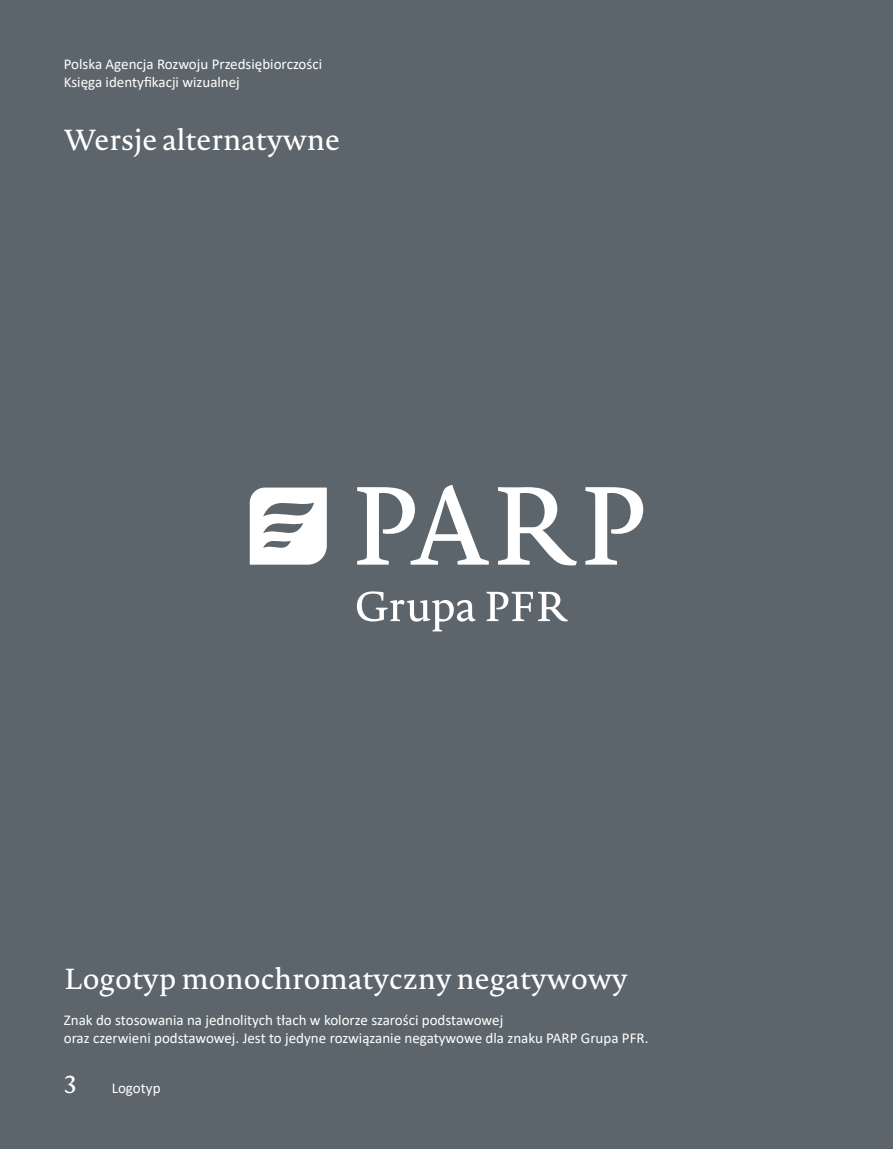
<style>
.page{position:relative;width:893px;height:1149px;background:#fff}
.page>*{position:absolute;margin:0;border:0;box-sizing:border-box;transform-origin:0 0}
.podtytul{font:28.5px "Novel Pro";color:#fff}
.t1{font:24px "Novel Pro";color:#fff}
.tekst_opisowy{font:15px/18px "Calibri";color:#fff}
</style>
<div class="page">
<div style="left:0;top:0;width:893px;height:1148px;background:#5c656b"></div>
<svg style="left:250px;top:487px;width:77px;height:77px"></svg>
<svg style="left:357px;top:484px;width:132px;height:80px"></svg>
<svg style="left:498px;top:487px;width:79px;height:78px"></svg>
<svg style="left:585px;top:487px;width:58px;height:77px"></svg>
<svg style="left:357px;top:591px;width:211px;height:40px"></svg>
<p class="tekst_opisowy" style="left:64px;top:54px;width:260px">Polska Agencja Rozwoju Przedsiębiorczości<br>Księga identyfikacji wizualnej</p>
<p class="podtytul" style="left:64px;top:118px;width:278px">Wersje alternatywne</p>
<p class="podtytul" style="left:64px;top:956px;width:566px">Logotyp monochromatyczny negatywowy</p>
<p class="tekst_opisowy" style="left:64px;top:1009px;width:586px">Znak do stosowania na jednolitych tłach w kolorze szarości podstawowej<br>oraz czerwieni podstawowej. Jest to jedyne rozwiązanie negatywowe dla znaku PARP Grupa PFR.</p>
<h2 class="t1" style="left:64px;top:1065px;width:15px">3</h2>
<p class="tekst_opisowy" style="left:112px;top:1077px;width:50px">Logotyp</p>
</div>
